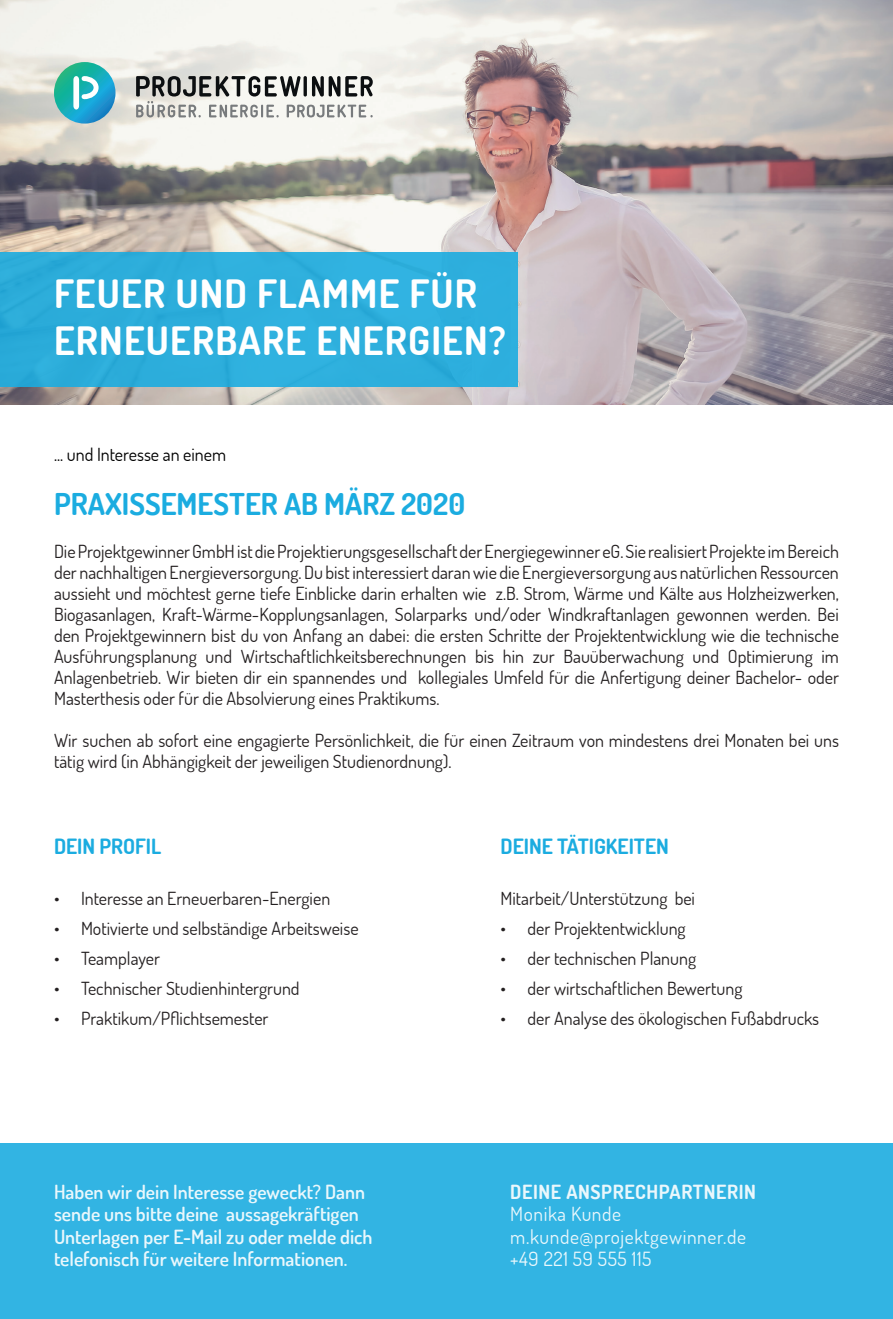
<style>
.page{position:relative;width:893px;height:1319px;background:#fff}
.page>*{position:absolute;margin:0;border:0;box-sizing:border-box;transform-origin:0 0}
.t1{font:700 39px/46.8px "Dosis";letter-spacing:.03em;color:#fff}
.t2{font:700 30px "Dosis";color:#1bace0}
.t3{font:700 21px "Dosis";color:#1bace0}
.t4{font:600 19.5px/22.5px "Dosis";color:#fff}
.t5{font:19.5px/22.5px "Dosis";letter-spacing:.03em;color:#fff}
.t6{font:700 19.5px "Dosis";letter-spacing:.03em;color:#fff}
.t7{font:18px/21px "Dosis";color:#231f20;text-align:justify}
.t8{font:18px "Dosis";color:#000001}
</style>
<div class="page">
<img style="left:0;top:0;width:893px;height:404px">
<svg style="left:54px;top:62px;width:62px;height:62px;background:#1ea8b4"></svg>
<svg style="left:73px;top:74px;width:28px;height:35px"></svg>
<svg style="left:136px;top:76px;width:237px;height:41px"></svg>
<div style="left:0;top:252px;width:517px;height:135px;background:#2daedc"></div>
<div style="left:0;top:1142px;width:893px;height:176px;background:#32b4e3"></div>
<h1 class="t1" style="left:54px;top:270px;width:453px">FEUER UND FLAMME FÜR<br>ERNEUERBARE ENERGIEN?</h1>
<p class="t8" style="left:54px;top:442px;width:174px">... und Interesse an einem</p>
<h2 class="t2" style="left:54px;top:485px;width:413px">PRAXISSEMESTER AB MÄRZ 2020</h2>
<p class="t7" style="left:54px;top:540px;width:786px">Die Projektgewinner GmbH ist die Projektierungsgesellschaft der Energiegewinner eG. Sie realisiert Projekte im Bereich der nachhaltigen Energieversorgung. Du bist interessiert daran wie die Energieversorgung aus natürlichen Ressourcen aussieht und möchtest gerne tiefe Einblicke darin erhalten wie z.B. Strom, Wärme und Kälte aus Holzheizwerken, Biogasanlagen, Kraft-Wärme-Kopplungsanlagen, Solarparks und/oder Windkraftanlagen gewonnen werden. Bei den Projektgewinnern bist du von Anfang an dabei: die ersten Schritte der Projektentwicklung wie die technische Ausführungsplanung und Wirtschaftlichkeitsberechnungen bis hin zur Bauüberwachung und Optimierung im Anlagenbetrieb. Wir bieten dir ein spannendes und kollegiales Umfeld für die Anfertigung deiner Bachelor- oder Masterthesis oder für die Absolvierung eines Praktikums.</p>
<p class="t7" style="left:54px;top:729px;width:787px">Wir suchen ab sofort eine engagierte Persönlichkeit, die für einen Zeitraum von mindestens drei Monaten bei uns tätig wird (in Abhängigkeit der jeweiligen Studienordnung).</p>
<p class="t3" style="left:54px;top:832px;width:109px">DEIN PROFIL</p>
<p class="t7" style="left:54px;top:887px;width:278px">• Interesse an Erneuerbaren-Energien</p>
<p class="t7" style="left:54px;top:917px;width:306px">• Motivierte und selbständige Arbeitsweise</p>
<p class="t7" style="left:54px;top:947px;width:108px">• Teamplayer</p>
<p class="t7" style="left:54px;top:977px;width:247px">• Technischer Studienhintergrund</p>
<p class="t7" style="left:54px;top:1007px;width:216px">• Praktikum/Pflichtsemester</p>
<p class="t3" style="left:500px;top:832px;width:170px">DEINE TÄTIGKEITEN</p>
<p class="t7" style="left:500px;top:887px;width:196px">Mitarbeit/Unterstützung bei</p>
<p class="t7" style="left:500px;top:917px;width:187px">• der Projektentwicklung</p>
<p class="t7" style="left:500px;top:947px;width:197px">• der technischen Planung</p>
<p class="t7" style="left:500px;top:977px;width:243px">• der wirtschaftlichen Bewertung</p>
<p class="t7" style="left:500px;top:1007px;width:320px">• der Analyse des ökologischen Fußabdrucks</p>
<p class="t4" style="left:54px;top:1179px;width:320px">Haben wir dein Interesse geweckt? Dann sende uns bitte deine aussagekräftigen Unterlagen per E-Mail zu oder melde dich telefonisch für weitere Informationen.</p>
<p class="t6" style="left:510px;top:1178px;width:247px">DEINE ANSPRECHPARTNERIN</p>
<p class="t5" style="left:510px;top:1201px;width:237px">Monika Kunde m.kunde@projektgewinner.de +49 221 59 555 115</p>
</div>
